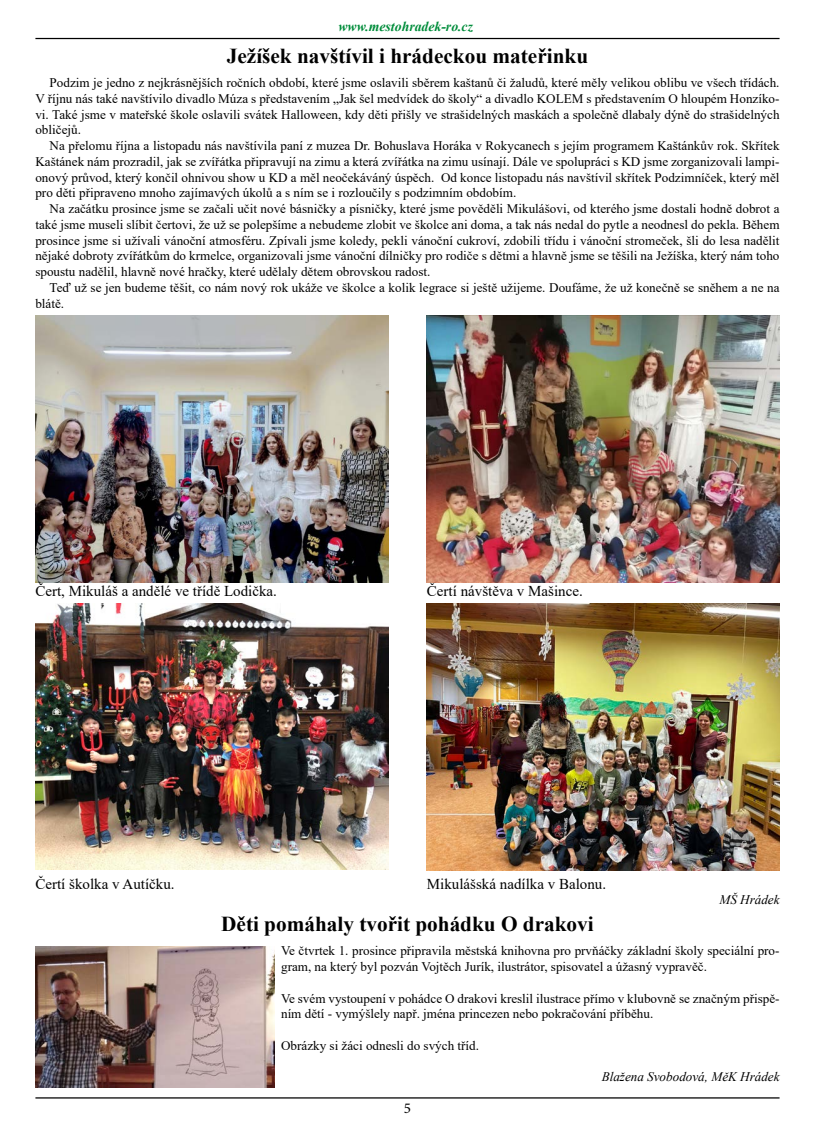
<style>
.page{position:relative;width:815px;height:1134px;background:#fff}
.page>*{position:absolute;margin:0;border:0;box-sizing:border-box;transform-origin:0 0}
.t1{font:700 21.25px "Times New Roman";color:#000}
.t2{font:15px "Times New Roman";color:#000}
.t3{font:15px "Minion Pro";color:#000}
.t4{font:italic 700 13.75px "Times New Roman";color:#008d3b}
.t5{font:13.12px/15.8px "Times New Roman";color:#000;text-align:justify}
.t6{font:italic 13.12px "Times New Roman";color:#000}
</style>
<div class="page">
<hr style="left:35px;top:38px;width:745px;height:1px;background:#000">
<hr style="left:35px;top:1097px;width:745px;height:1px;background:#000">
<img style="left:35px;top:315px;width:353px;height:267px">
<img style="left:35px;top:603px;width:353px;height:266px">
<img style="left:35px;top:946px;width:239px;height:142px">
<img style="left:427px;top:315px;width:353px;height:268px">
<img style="left:427px;top:603px;width:353px;height:268px">
<p class="t4" style="left:338px;top:16px;width:136px">www.mestohradek-ro.cz</p>
<h1 class="t1" style="left:227px;top:40px;width:363px">Ježíšek navštívil i hrádeckou mateřinku</h1>
<p class="t5" style="left:35px;top:74px;width:746px;text-indent:14px">Podzim je jedno z nejkrásnějších ročních období, které jsme oslavili sběrem kaštanů či žaludů, které měly velikou oblibu ve všech třídách.<br>V říjnu nás také navštívilo divadlo Múza s představením „Jak šel medvídek do školy“ a divadlo KOLEM s představením O hloupém Honzíko&shy;vi. Také jsme v mateřské škole oslavili svátek Halloween, kdy děti přišly ve strašidelných maskách a společně dlabaly dýně do strašidelných obličejů.</p>
<p class="t5" style="left:35px;top:137px;width:746px;text-indent:14px">Na přelomu října a listopadu nás navštívila paní z muzea Dr. Bohuslava Horáka v Rokycanech s jejím programem Kaštánkův rok. Skřítek Kaštánek nám prozradil, jak se zvířátka připravují na zimu a která zvířátka na zimu usínají. Dále ve spolupráci s KD jsme zorganizovali lampi&shy;onový průvod, který končil ohnivou show u KD a měl neočekáváný úspěch. Od konce listopadu nás navštívil skřítek Podzimníček, který měl pro děti připraveno mnoho zajímavých úkolů a s ním se i rozloučily s podzimním obdobím.</p>
<p class="t5" style="left:35px;top:200px;width:746px;text-indent:14px">Na začátku prosince jsme se začali učit nové básničky a písničky, které jsme pověděli Mikulášovi, od kterého jsme dostali hodně dobrot a také jsme museli slíbit čertovi, že už se polepšíme a nebudeme zlobit ve školce ani doma, a tak nás nedal do pytle a neodnesl do pekla. Během prosince jsme si užívali vánoční atmosféru. Zpívali jsme koledy, pekli vánoční cukroví, zdobili třídu i vánoční stromeček, šli do lesa nadělit nějaké dobroty zvířátkům do krmelce, organizovali jsme vánoční dílničky pro rodiče s dětmi a hlavně jsme se těšili na Ježíška, který nám toho spoustu nadělil, hlavně nové hračky, které udělaly dětem obrovskou radost.</p>
<p class="t5" style="left:35px;top:279px;width:746px;text-indent:14px">Teď už se jen budeme těšit, co nám nový rok ukáže ve školce a kolik legrace si ještě užijeme. Doufáme, že už konečně se sněhem a ne na blátě.</p>
<p class="t2" style="left:35px;top:581px;width:243px">Čert, Mikuláš a andělé ve třídě Lodička.</p>
<p class="t2" style="left:35px;top:873px;width:141px">Čertí školka v Autíčku.</p>
<p class="t2" style="left:427px;top:581px;width:157px">Čertí návštěva v Mašince.</p>
<p class="t2" style="left:427px;top:873px;width:181px">Mikulášská nadílka v Balonu.</p>
<h1 class="t1" style="left:221px;top:908px;width:374px">Děti pomáhaly tvořit pohádku O drakovi</h1>
<p class="t6" style="left:719px;top:890px;width:62px">MŠ Hrádek</p>
<p class="t5" style="left:281px;top:942px;width:500px">Ve čtvrtek 1. prosince připravila městská knihovna pro prvňáčky základní školy speciální pro&shy;gram, na který byl pozván Vojtěch Jurík, ilustrátor, spisovatel a úžasný vypravěč.</p>
<p class="t5" style="left:281px;top:990px;width:500px">Ve svém vystoupení v pohádce O drakovi kreslil ilustrace přímo v klubovně se značným přispě&shy;ním dětí - vymýšlely např. jména princezen nebo pokračování příběhu.</p>
<p class="t5" style="left:281px;top:1037px;width:199px">Obrázky si žáci odnesli do svých tříd.</p>
<p class="t6" style="left:602px;top:1068px;width:179px">Blažena Svobodová, MěK Hrádek</p>
<p class="t3" style="left:404px;top:1098px;width:9px">5</p>
</div>
